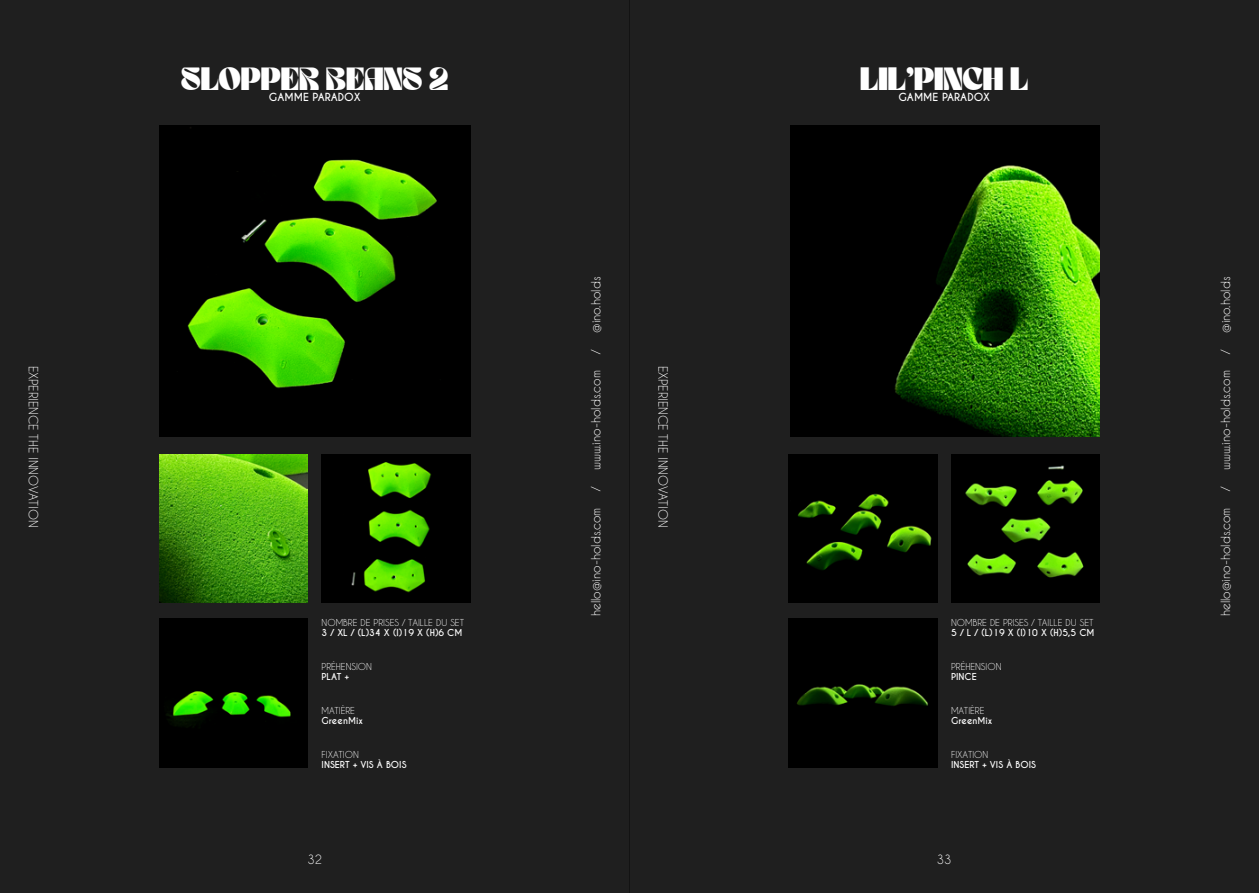
<style>
.page{position:relative;width:1259px;height:893px;background:#fff}
.page>*{position:absolute;margin:0;border:0;box-sizing:border-box;transform-origin:0 0}
.t1{font:700 22.5px "TANBUSTER";color:#fff}
.t2{font:12px "Caviar Dreams";color:#fff}
.t3{font:700 10.5px "Caviar Dreams";color:#fff}
.t4{font:700 9px "Caviar Dreams";color:#fff}
.t5{font:9px "Caviar Dreams";color:#fff}
</style>
<div class="page">
<div style="left:0;top:0;width:629px;height:893px;background:#1f1f1f"></div>
<div style="left:629px;top:0;width:630px;height:893px;background:#1f1f1f"></div>
<img style="left:159px;top:125px;width:311px;height:312px">
<img style="left:322px;top:454px;width:148px;height:149px">
<img style="left:159px;top:454px;width:149px;height:149px">
<img style="left:159px;top:619px;width:149px;height:149px">
<img style="left:790px;top:125px;width:310px;height:312px">
<img style="left:951px;top:454px;width:149px;height:149px">
<img style="left:788px;top:454px;width:149px;height:149px">
<img style="left:788px;top:619px;width:149px;height:149px">
<p class="t2" style="left:41px;top:365px;width:163px;rotate:90deg">EXPERIENCE THE INNOVATION</p>
<h1 class="t1" style="left:181px;top:62px;width:268px">SLOPPER BEANS 2</h1>
<p class="t3" style="left:269px;top:91px;width:93px">GAMME PARADOX</p>
<p class="t5" style="left:322px;top:617px;width:144px">NOMBRE DE PRISES / TAILLE DU SET</p>
<p class="t4" style="left:322px;top:627px;width:142px">3 / XL / (L)34 X (l)19 X (H)6 CM</p>
<p class="t5" style="left:322px;top:661px;width:52px">PRÉHENSION</p>
<p class="t4" style="left:322px;top:671px;width:29px">PLAT +</p>
<p class="t5" style="left:322px;top:705px;width:35px">MATIÈRE</p>
<p class="t4" style="left:322px;top:715px;width:43px">GreenMix</p>
<p class="t5" style="left:322px;top:749px;width:39px">FIXATION</p>
<p class="t4" style="left:322px;top:759px;width:86px">INSERT + VIS À BOIS</p>
<p class="t2" style="left:307px;top:852px;width:16px">32</p>
<p class="t2" style="left:589px;top:333px;width:58px;rotate:-90deg">@ino.holds</p>
<p class="t2" style="left:589px;top:354px;width:6px;rotate:-90deg">/</p>
<p class="t2" style="left:589px;top:470px;width:101px;rotate:-90deg">www.ino-holds.com</p>
<p class="t2" style="left:589px;top:491px;width:6px;rotate:-90deg">/</p>
<p class="t2" style="left:589px;top:616px;width:110px;rotate:-90deg">hello@ino-holds.com</p>
<p class="t2" style="left:670px;top:365px;width:163px;rotate:90deg">EXPERIENCE THE INNOVATION</p>
<h1 class="t1" style="left:860px;top:62px;width:170px">LIL’PINCH L</h1>
<p class="t3" style="left:898px;top:91px;width:93px">GAMME PARADOX</p>
<p class="t5" style="left:951px;top:617px;width:144px">NOMBRE DE PRISES / TAILLE DU SET</p>
<p class="t4" style="left:951px;top:627px;width:145px">5 / L / (L)19 X (l)10 X (H)5,5 CM</p>
<p class="t5" style="left:951px;top:661px;width:52px">PRÉHENSION</p>
<p class="t4" style="left:951px;top:671px;width:27px">PINCE</p>
<p class="t5" style="left:951px;top:705px;width:35px">MATIÈRE</p>
<p class="t4" style="left:951px;top:715px;width:43px">GreenMix</p>
<p class="t5" style="left:951px;top:749px;width:39px">FIXATION</p>
<p class="t4" style="left:951px;top:759px;width:86px">INSERT + VIS À BOIS</p>
<p class="t2" style="left:937px;top:852px;width:16px">33</p>
<p class="t2" style="left:1218px;top:333px;width:58px;rotate:-90deg">@ino.holds</p>
<p class="t2" style="left:1218px;top:354px;width:6px;rotate:-90deg">/</p>
<p class="t2" style="left:1218px;top:470px;width:101px;rotate:-90deg">www.ino-holds.com</p>
<p class="t2" style="left:1218px;top:491px;width:6px;rotate:-90deg">/</p>
<p class="t2" style="left:1218px;top:616px;width:110px;rotate:-90deg">hello@ino-holds.com</p>
</div>
